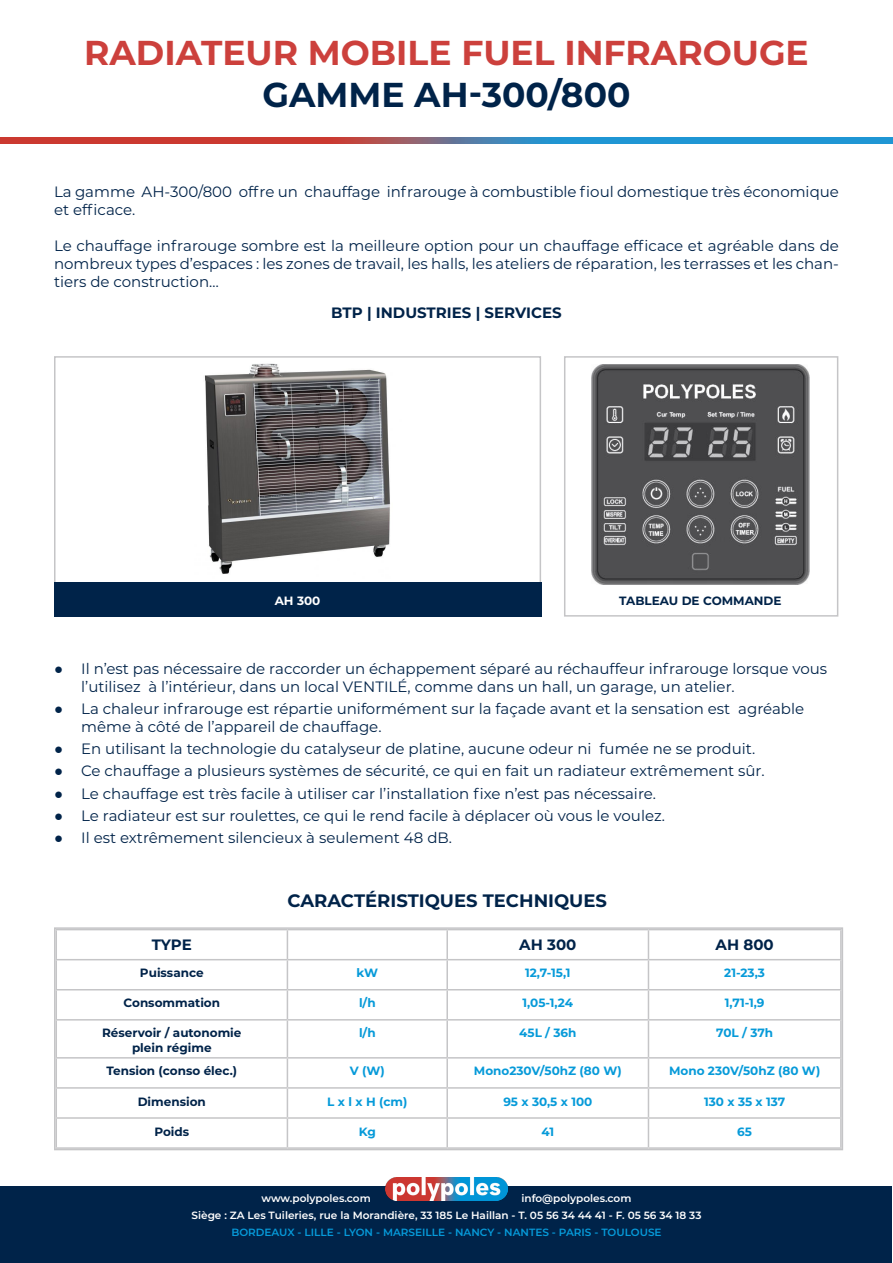
<style>
.page{position:relative;width:893px;height:1263px;background:#fff}
.page>*{position:absolute;margin:0;border:0;box-sizing:border-box;transform-origin:0 0}
.t1{font:700 34.5px "Montserrat";color:#cc403c}
.t2{font:700 34.5px "Montserrat";color:#002349}
.t3{font:700 18px "Montserrat";color:#002349}
.t4{font:15px/18px "Montserrat";color:#002349}
.t5{font:700 15px "Montserrat";color:#002349}
.t6{font:700 12px "Montserrat";color:#069ad9}
.t7{font:700 12px "Montserrat";color:#002349}
.t8{font:700 12px "Montserrat";color:#fff}
.t9{font:600 10.5px "Montserrat";color:#fff}
.t10{font:600 10.5px "Montserrat";color:#069ad9}
.s1{font-family:"Arial"}
</style>
<div class="page">
<img style="left:0;top:137px;width:893px;height:7px">
<div style="left:54px;top:356px;width:487px;height:236px;border:2px solid #c5c5c7"></div>
<div style="left:54px;top:583px;width:487px;height:34px;background:#002349"></div>
<div style="left:564px;top:356px;width:274px;height:261px;border:2px solid #c5c5c7"></div>
<hr style="left:446px;top:930px;width:2px;height:29px;background:#c5c5c7">
<hr style="left:56px;top:959px;width:231px;height:1px;background:#c5c5c7">
<hr style="left:287px;top:959px;width:160px;height:1px;background:#c5c5c7">
<hr style="left:447px;top:959px;width:201px;height:1px;background:#c5c5c7">
<hr style="left:446px;top:960px;width:2px;height:29px;background:#c5c5c7">
<hr style="left:648px;top:959px;width:194px;height:1px;background:#c5c5c7">
<hr style="left:56px;top:989px;width:231px;height:1px;background:#c5c5c7">
<hr style="left:287px;top:989px;width:160px;height:1px;background:#c5c5c7">
<svg style="left:287px;top:930px;width:1px;height:89px"></svg>
<hr style="left:447px;top:989px;width:201px;height:1px;background:#c5c5c7">
<hr style="left:446px;top:990px;width:2px;height:29px;background:#c5c5c7">
<hr style="left:648px;top:989px;width:194px;height:1px;background:#c5c5c7">
<svg style="left:648px;top:930px;width:1px;height:89px"></svg>
<hr style="left:56px;top:1019px;width:231px;height:1px;background:#c5c5c7">
<hr style="left:287px;top:1019px;width:160px;height:1px;background:#c5c5c7">
<hr style="left:287px;top:1020px;width:1px;height:37px;background:#c5c5c7">
<hr style="left:447px;top:1019px;width:201px;height:1px;background:#c5c5c7">
<hr style="left:446px;top:1020px;width:2px;height:37px;background:#c5c5c7">
<hr style="left:648px;top:1019px;width:194px;height:1px;background:#c5c5c7">
<hr style="left:648px;top:1020px;width:1px;height:37px;background:#c5c5c7">
<hr style="left:56px;top:1057px;width:231px;height:1px;background:#c5c5c7">
<hr style="left:287px;top:1057px;width:160px;height:1px;background:#c5c5c7">
<hr style="left:447px;top:1057px;width:201px;height:1px;background:#c5c5c7">
<hr style="left:446px;top:1058px;width:2px;height:29px;background:#c5c5c7">
<hr style="left:648px;top:1057px;width:194px;height:1px;background:#c5c5c7">
<hr style="left:56px;top:1087px;width:231px;height:2px;background:#c5c5c7">
<hr style="left:287px;top:1087px;width:160px;height:2px;background:#c5c5c7">
<hr style="left:447px;top:1087px;width:201px;height:2px;background:#c5c5c7">
<hr style="left:446px;top:1089px;width:2px;height:28px;background:#c5c5c7">
<hr style="left:648px;top:1087px;width:194px;height:2px;background:#c5c5c7">
<hr style="left:56px;top:1117px;width:231px;height:2px;background:#c5c5c7">
<hr style="left:287px;top:1117px;width:160px;height:2px;background:#c5c5c7">
<svg style="left:287px;top:1058px;width:1px;height:89px"></svg>
<hr style="left:447px;top:1117px;width:201px;height:2px;background:#c5c5c7">
<hr style="left:446px;top:1119px;width:2px;height:28px;background:#c5c5c7">
<hr style="left:648px;top:1117px;width:194px;height:2px;background:#c5c5c7">
<svg style="left:648px;top:1058px;width:1px;height:89px"></svg>
<div style="left:54px;top:927px;width:789px;height:223px;border:2px solid #c5c5c7"></div>
<div style="left:1px;top:1187px;width:891px;height:76px;background:#002349"></div>
<img style="left:386px;top:1177px;width:121px;height:23px">
<img style="left:204px;top:363px;width:186px;height:211px">
<img style="left:591px;top:365px;width:219px;height:220px">
<p class="t1" style="left:84px;top:28px;width:726px">RADIATEUR MOBILE FUEL INFRAROUGE</p>
<p class="t2" style="left:262px;top:70px;width:370px">GAMME AH-300/800</p>
<p class="t4" style="left:54px;top:183px;width:786px">La gamme AH-300/800 offre un chauffage infrarouge à combustible fioul domestique très économique et efficace.</p>
<p class="t4" style="left:54px;top:237px;width:786px;text-align:justify">Le chauffage infrarouge sombre est la meilleure option pour un chauffage efficace et agréable dans de nombreux types d’espaces : les zones de travail, les halls, les ateliers de réparation, les terrasses et les chan&shy;tiers de construction…</p>
<p class="t5" style="left:331px;top:302px;width:232px">BTP | INDUSTRIES | SERVICES</p>
<p class="t8" style="left:275px;top:592px;width:47px">AH 300</p>
<p class="t7" style="left:619px;top:592px;width:164px">TABLEAU DE COMMANDE</p>
<p class="t4" style="left:81px;top:659px;width:748px;text-indent:-27px"><span class="s1">●</span> Il n’est pas nécessaire de raccorder un échappement séparé au réchauffeur infrarouge lorsque vous l’utilisez à l’intérieur, dans un local VENTILÉ, comme dans un hall, un garage, un atelier.</p>
<p class="t4" style="left:81px;top:699px;width:724px;text-indent:-27px"><span class="s1">●</span> La chaleur infrarouge est répartie uniformément sur la façade avant et la sensation est agréable même à côté de l’appareil de chauffage.</p>
<p class="t4" style="left:54px;top:739px;width:703px"><span class="s1">●</span> En utilisant la technologie du catalyseur de platine, aucune odeur ni fumée ne se produit.</p>
<p class="t4" style="left:54px;top:761px;width:712px"><span class="s1">●</span> Ce chauffage a plusieurs systèmes de sécurité, ce qui en fait un radiateur extrêmement sûr.</p>
<p class="t4" style="left:54px;top:784px;width:603px"><span class="s1">●</span> Le chauffage est très facile à utiliser car l’installation fixe n’est pas nécessaire.</p>
<p class="t4" style="left:54px;top:806px;width:612px"><span class="s1">●</span> Le radiateur est sur roulettes, ce qui le rend facile à déplacer où vous le voulez.</p>
<p class="t4" style="left:54px;top:828px;width:399px"><span class="s1">●</span> Il est extrêmement silencieux à seulement 48 dB.</p>
<p class="t3" style="left:287px;top:888px;width:321px">CARACTÉRISTIQUES TECHNIQUES</p>
<p class="t5" style="left:152px;top:934px;width:42px">TYPE</p>
<p class="t5" style="left:519px;top:934px;width:59px">AH 300</p>
<p class="t5" style="left:716px;top:934px;width:60px">AH 800</p>
<p class="t7" style="left:140px;top:964px;width:65px">Puissance</p>
<p class="t6" style="left:356px;top:964px;width:23px">kW</p>
<p class="t6" style="left:525px;top:964px;width:47px">12,7-15,1</p>
<p class="t6" style="left:724px;top:964px;width:42px">21-23,3</p>
<p class="t7" style="left:124px;top:994px;width:98px">Consommation</p>
<p class="t6" style="left:359px;top:994px;width:18px">l/h</p>
<p class="t6" style="left:523px;top:994px;width:52px">1,05-1,24</p>
<p class="t6" style="left:725px;top:994px;width:41px">1,71-1,9</p>
<p class="t7" style="left:102px;top:1024px;width:141px">Réservoir / autonomie</p>
<p class="t7" style="left:132px;top:1039px;width:81px">plein régime</p>
<p class="t6" style="left:359px;top:1024px;width:18px">l/h</p>
<p class="t6" style="left:519px;top:1024px;width:59px">45L / 36h</p>
<p class="t6" style="left:716px;top:1024px;width:58px">70L / 37h</p>
<p class="t7" style="left:106px;top:1062px;width:132px">Tension (conso élec.)</p>
<p class="t6" style="left:350px;top:1062px;width:37px">V (W)</p>
<p class="t6" style="left:474px;top:1062px;width:149px">Mono230V/50hZ (80 W)</p>
<p class="t6" style="left:669px;top:1062px;width:153px">Mono 230V/50hZ (80 W)</p>
<p class="t7" style="left:138px;top:1092px;width:70px">Dimension</p>
<p class="t6" style="left:327px;top:1092px;width:82px">L x l x H (cm)</p>
<p class="t6" style="left:503px;top:1092px;width:91px">95 x 30,5 x 100</p>
<p class="t6" style="left:704px;top:1092px;width:83px">130 x 35 x 137</p>
<p class="t7" style="left:154px;top:1123px;width:36px">Poids</p>
<p class="t6" style="left:359px;top:1123px;width:19px">Kg</p>
<p class="t6" style="left:541px;top:1123px;width:14px">41</p>
<p class="t6" style="left:737px;top:1123px;width:16px">65</p>
<p class="t9" style="left:261px;top:1191px;width:111px">www.polypoles.com</p>
<p class="t9" style="left:521px;top:1191px;width:111px">info@polypoles.com</p>
<p class="t9" style="left:191px;top:1207px;width:511px">Siège : ZA Les Tuileries, rue la Morandière, 33 185 Le Haillan - T. 05 56 34 44 41 - F. 05 56 34 18 33</p>
<p class="t10" style="left:231px;top:1224px;width:432px">BORDEAUX - LILLE - LYON - MARSEILLE - NANCY - NANTES - PARIS - TOULOUSE</p>
</div>
